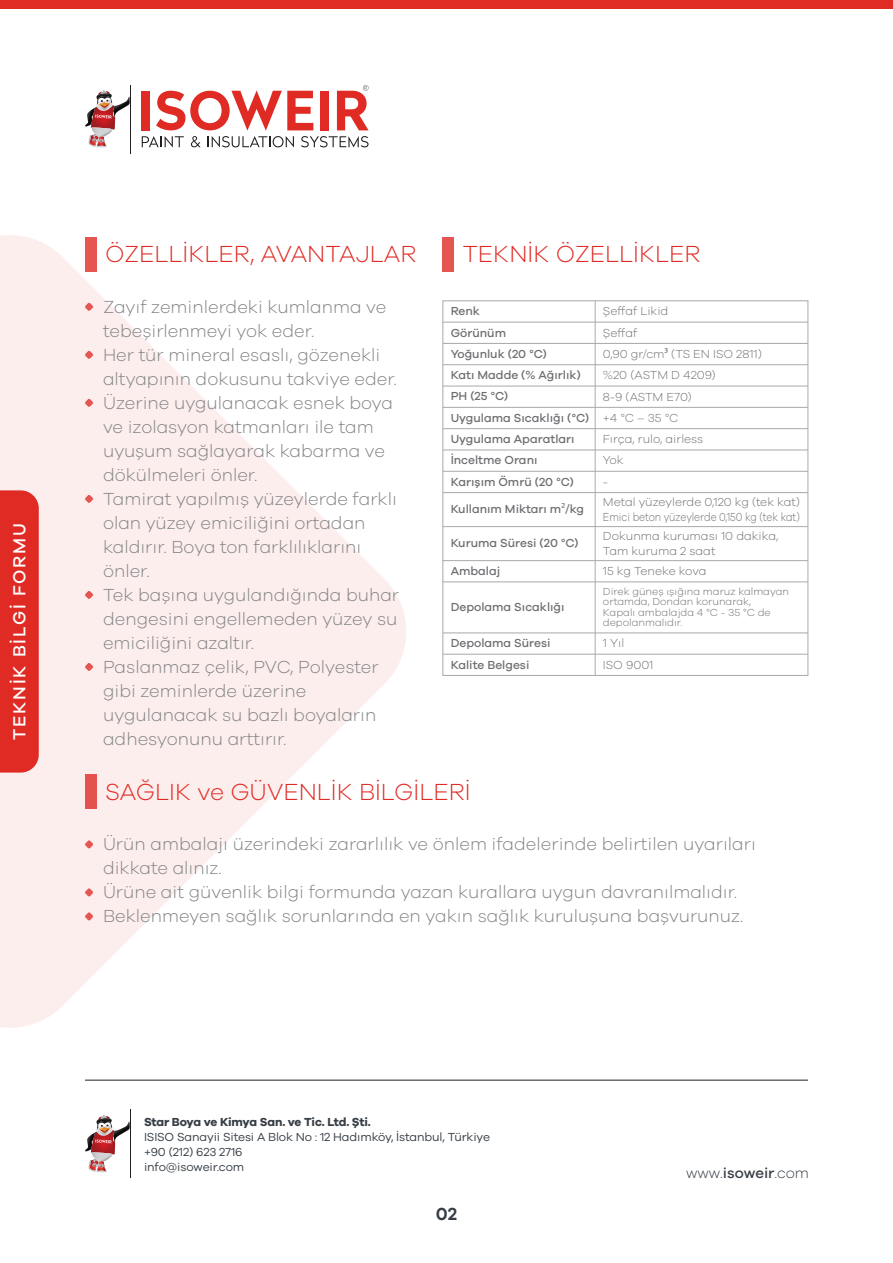
<style>
.page{position:relative;width:893px;height:1263px;background:#fff}
.page>*{position:absolute;margin:0;border:0;box-sizing:border-box;transform-origin:0 0}
.t1{font:300 24px "Galano Grotesque";color:#e02b25}
.t2{font:300 18px/24px "Galano Grotesque";color:#808285}
.t3{font:500 18px "Galano Grotesque";letter-spacing:.1em;color:#fff}
.t4{font:600 18px "Galano Grotesque";color:#373e45}
.t5{font:300 15px "Galano Grotesque";color:#373e45}
.t6{font:500 12px/21.3px "Galano Grotesque";color:#6d6e71}
.t7{font:300 12px/14.4px "Galano Grotesque";color:#6d6e71}
.t8{font:12px/15px "Galano Grotesque";letter-spacing:-.01em;color:#373e45}
.t9{font:700 12px "Galano Grotesque";letter-spacing:-.02em;color:#373e45}
.t10{font:300 10.5px/10.5px "Galano Grotesque";color:#6d6e71}
.s1{font-family:"Myriad Pro";font-weight:400}
.s2{font-weight:300}
.s3{font-weight:500}
</style>
<div class="page">
<svg style="left:0;top:235px;width:406px;height:793px;fill:#fceeed"></svg>
<div style="left:0;top:490px;width:39px;height:283px;background:#e02b25"></div>
<hr style="left:130px;top:85px;width:1px;height:68px;background:#231f20">
<svg style="left:85px;top:91px;width:45px;height:56px"></svg>
<svg style="left:142px;top:136px;width:42px;height:11px"></svg>
<svg style="left:191px;top:136px;width:10px;height:11px"></svg>
<svg style="left:208px;top:136px;width:86px;height:11px"></svg>
<svg style="left:301px;top:136px;width:68px;height:11px"></svg>
<div style="left:142px;top:91px;width:8px;height:39px;background:#e02b25"></div>
<svg style="left:156px;top:91px;width:157px;height:39px"></svg>
<div style="left:320px;top:91px;width:8px;height:39px;background:#e02b25"></div>
<svg style="left:337px;top:85px;width:32px;height:45px"></svg>
<hr style="left:130px;top:1110px;width:1px;height:68px;background:#231f20">
<svg style="left:85px;top:1115px;width:45px;height:57px"></svg>
<hr style="left:85px;top:1080px;width:723px;height:1px;background:#231f20">
<div style="left:0;top:0;width:893px;height:9px;background:#e02b25"></div>
<div style="left:85px;top:237px;width:11px;height:34px;background:#e65550"></div>
<div style="left:443px;top:237px;width:11px;height:34px;background:#e65550"></div>
<div style="left:442px;top:300px;width:366px;height:376px;border:1px solid #a7a9ac"></div>
<hr style="left:443px;top:322px;width:365px;height:1px;background:#a7a9ac">
<hr style="left:443px;top:343px;width:365px;height:1px;background:#a7a9ac">
<hr style="left:443px;top:364px;width:365px;height:1px;background:#a7a9ac">
<hr style="left:443px;top:386px;width:365px;height:1px;background:#a7a9ac">
<hr style="left:443px;top:407px;width:365px;height:1px;background:#a7a9ac">
<hr style="left:443px;top:428px;width:365px;height:1px;background:#a7a9ac">
<hr style="left:443px;top:450px;width:365px;height:1px;background:#a7a9ac">
<hr style="left:443px;top:471px;width:365px;height:1px;background:#a7a9ac">
<hr style="left:443px;top:492px;width:365px;height:1px;background:#a7a9ac">
<svg style="left:595px;top:301px;width:1px;height:191px"></svg>
<hr style="left:595px;top:493px;width:1px;height:34px;background:#a7a9ac">
<hr style="left:443px;top:526px;width:365px;height:1px;background:#a7a9ac">
<hr style="left:443px;top:560px;width:365px;height:1px;background:#a7a9ac">
<hr style="left:443px;top:581px;width:365px;height:1px;background:#a7a9ac">
<svg style="left:595px;top:561px;width:1px;height:21px"></svg>
<hr style="left:443px;top:632px;width:365px;height:1px;background:#a7a9ac">
<hr style="left:443px;top:654px;width:365px;height:1px;background:#a7a9ac">
<svg style="left:595px;top:633px;width:1px;height:42px"></svg>
<hr style="left:595px;top:527px;width:1px;height:34px;background:#a7a9ac">
<hr style="left:595px;top:582px;width:1px;height:51px;background:#a7a9ac">
<svg style="left:85px;top:351px;width:8px;height:8px"></svg>
<svg style="left:85px;top:399px;width:8px;height:8px"></svg>
<svg style="left:85px;top:495px;width:8px;height:8px"></svg>
<svg style="left:85px;top:591px;width:8px;height:8px"></svg>
<svg style="left:85px;top:663px;width:8px;height:8px"></svg>
<svg style="left:85px;top:303px;width:8px;height:8px"></svg>
<div style="left:85px;top:775px;width:11px;height:34px;background:#e5524d"></div>
<svg style="left:85px;top:888px;width:8px;height:8px"></svg>
<svg style="left:85px;top:912px;width:8px;height:8px"></svg>
<svg style="left:85px;top:840px;width:8px;height:8px"></svg>
<p class="t3" style="left:9px;top:740px;width:218px;rotate:-90deg">TEKNİK BİLGİ FORMU</p>
<h1 class="t1" style="left:105px;top:240px;width:313px">ÖZELLİKLER, AVANTAJLAR</h1>
<p class="t2" style="left:103px;top:294px;width:298px">Zayıf zeminlerdeki kumlanma ve tebeşirlenmeyi yok eder.<br>Her tür mineral esaslı, gözenekli altyapının dokusunu takviye eder.<br>Üzerine uygulanacak esnek boya ve izolasyon katmanları ile tam uyuşum sağlayarak kabarma ve dökülmeleri önler.<br>Tamirat yapılmış yüzeylerde farklı olan yüzey emiciliğini ortadan kaldırır. Boya ton farklılıklarını önler.<br>Tek başına uygulandığında buhar dengesini engellemeden yüzey su emiciliğini azaltır.<br>Paslanmaz çelik, PVC, Polyester gibi zeminlerde üzerine uygulanacak su bazlı boyaların adhesyonunu arttırır.</p>
<h1 class="t1" style="left:463px;top:240px;width:239px">TEKNİK ÖZELLİKLER</h1>
<p class="t6" style="left:451px;top:300px;width:31px">Renk</p>
<p class="t7" style="left:603px;top:304px;width:67px">Şeffaf Likid</p>
<p class="t6" style="left:451px;top:321px;width:57px">Görünüm</p>
<p class="t7" style="left:603px;top:325px;width:36px">Şeffaf</p>
<p class="t6" style="left:451px;top:343px;width:98px">Yoğunluk (20 °C)</p>
<p class="t7" style="left:603px;top:346px;width:160px">0,90 gr/cm<span class="s1">³</span> (TS EN ISO 2811)</p>
<p class="t6" style="left:451px;top:364px;width:132px">Katı Madde (% Ağırlık)</p>
<p class="t7" style="left:603px;top:368px;width:114px">%20 (ASTM D 4209)</p>
<p class="t6" style="left:451px;top:385px;width:59px">PH (25 °C)</p>
<p class="t6" style="left:451px;top:385px;width:242px;text-indent:152px"><span class="s2">8-9 (ASTM E70)<br></span>Uygulama Sıcaklığı (°C) <span class="s2">+4 °C – 35 °C<br></span>Uygulama Aparatları</p>
<p class="t7" style="left:603px;top:431px;width:102px">Fırça, rulo, airless</p>
<p class="t6" style="left:451px;top:449px;width:88px">İnceltme Oranı</p>
<p class="t7" style="left:603px;top:453px;width:22px">Yok</p>
<p class="t6" style="left:451px;top:471px;width:125px">Karışım Ömrü (20 °C)</p>
<p class="t7" style="left:603px;top:474px;width:7px">-</p>
<p class="t6" style="left:451px;top:498px;width:135px">Kullanım Miktarı m<span class="s1">²</span>/kg</p>
<p class="t7" style="left:603px;top:495px;width:199px">Metal yüzeylerde 0,120 kg (tek kat)<br>Emici beton yüzeylerde 0,150 kg (tek kat)</p>
<p class="t6" style="left:451px;top:532px;width:129px">Kuruma Süresi (20 °C)</p>
<p class="t6" style="left:451px;top:560px;width:51px">Ambalaj</p>
<p class="t7" style="left:603px;top:563px;width:105px">15 kg Teneke kova</p>
<p class="t6" style="left:451px;top:596px;width:115px">Depolama Sıcaklığı</p>
<p class="t6" style="left:451px;top:632px;width:101px">Depolama Süresi</p>
<p class="t7" style="left:603px;top:636px;width:23px">1 Yıl</p>
<p class="t6" style="left:451px;top:653px;width:80px">Kalite Belgesi</p>
<p class="t7" style="left:603px;top:657px;width:52px">ISO 9001</p>
<p class="t7" style="left:603px;top:529px;width:177px">Dokunma kuruması 10 dakika,<br>Tam kuruma 2 saat</p>
<p class="t10" style="left:603px;top:586px;width:188px">Direk güneş ışığına maruz kalmayan ortamda, Dondan korunarak,<br>Kapalı ambalajda 4 °C - 35 °C de depolanmalıdır.</p>
<h1 class="t1" style="left:105px;top:777px;width:367px">SAĞLIK ve GÜVENLİK BİLGİLERİ</h1>
<p class="t2" style="left:103px;top:832px;width:654px">Ürün ambalajı üzerindeki zararlılık ve önlem ifadelerinde belirtilen uyarıları dikkate alınız.<br>Ürüne ait güvenlik bilgi formunda yazan kurallara uygun davranılmalıdır.<br>Beklenmeyen sağlık sorunlarında en yakın sağlık kuruluşuna başvurunuz.</p>
<p class="t9" style="left:144px;top:1114px;width:228px">Star Boya ve Kimya San. ve Tic. Ltd. Şti.</p>
<p class="t8" style="left:144px;top:1128px;width:347px">ISISO Sanayii Sitesi A Blok No : 12 Hadımköy, İstanbul, Türkiye +90 (212) 623 2716<br>info@isoweir.com</p>
<p class="t4" style="left:436px;top:1203px;width:23px">02</p>
<p class="t5" style="left:686px;top:1164px;width:124px">www.<span class="s3">isoweir</span>.com</p>
</div>
